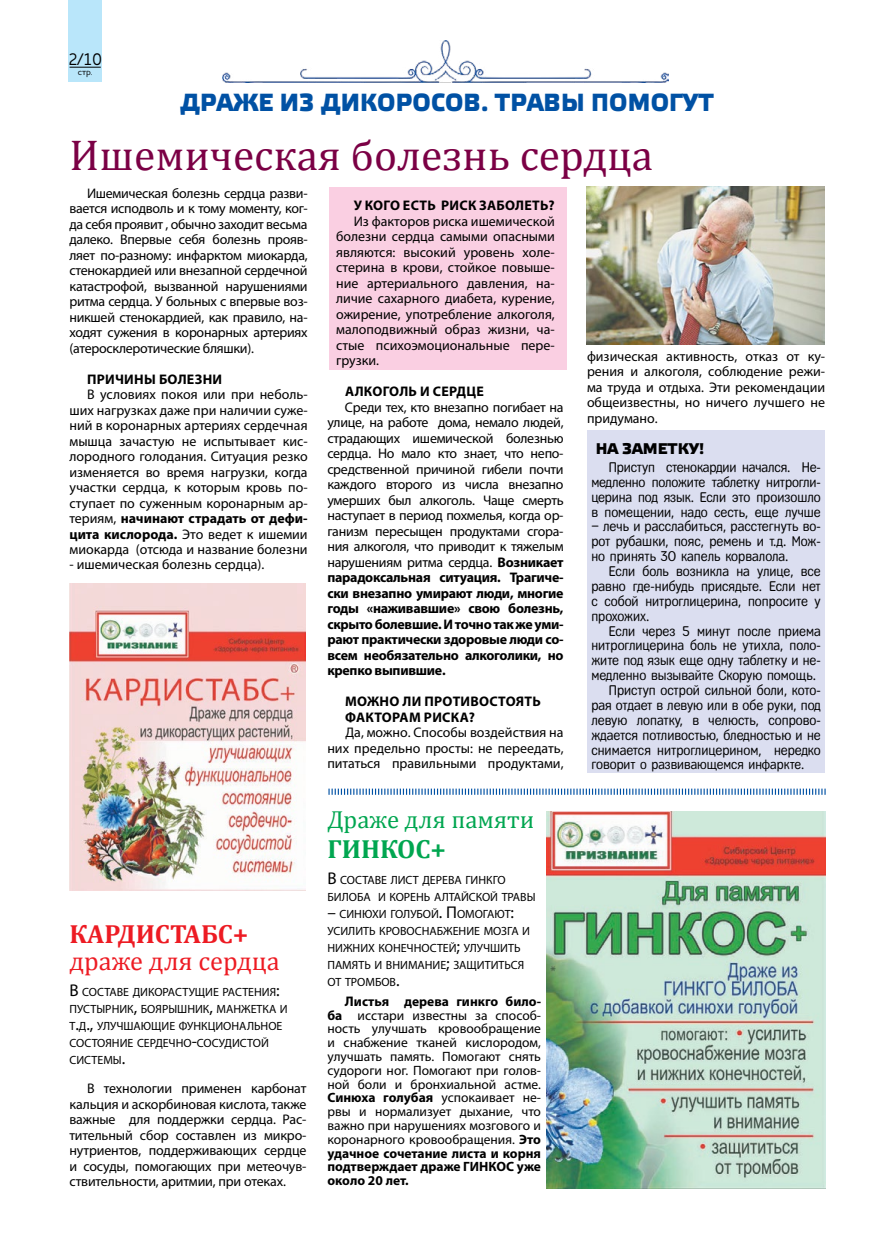
<style>
.page{position:relative;width:872px;height:1234px;background:#fff}
.page>*{position:absolute;margin:0;border:0;box-sizing:border-box;transform-origin:0 0}
.t1{font:43.35px "Cambria";color:#7b0045}
.t2{font:26.25px "Cambria";color:#ed1b23}
.t3{font:700 26.25px "Cambria";color:#ed1b23}
.t4{font:700 26.25px "Cambria";color:#00a650}
.t5{font:700 24.75px "Elektra Medium Pro";letter-spacing:.01em;color:#0051a4;scale:.95 1}
.t6{font:24.75px "Cambria";color:#00a650}
.t7{font:500 17.1px "Houschka Pro";color:#000;scale:.92 1}
.t8{font:700 15.45px "Elektra Medium Pro";color:#000}
.t9{font:13.95px/15.5px "Myriad Pro";color:#000;text-align:justify}
.t10{font:13.95px/14.9px "Fregat";color:#000;text-align:justify}
.t11{font:700 13.95px/15.5px "Myriad Pro";letter-spacing:.02em;color:#000}
.t12{font:13.5px/13.8px "Myriad Pro";color:#000;text-align:justify}
.t13{font:13.5px "Fregat";color:#000}
.t14{font:11.85px/17.1px "Myriad Pro";color:#000}
.t15{font:500 9.15px "Houschka Pro";color:#000}
.s1{font-weight:700}
.s2{font-size:13.95px}
.s3{font-size:17.1px}
.s4{font-weight:700;font-size:13.95px}
</style>
<div class="page">
<div style="left:69px;top:0;width:33px;height:81px;background:#b9e6fa"></div>
<hr style="left:70px;top:67px;width:31px;height:1px;background:#000">
<div style="left:587px;top:429px;width:237px;height:343px;background:#dbdef0"></div>
<div style="left:329px;top:187px;width:237px;height:183px;background:#facfe2"></div>
<img style="left:223px;top:40px;width:445px;height:42px">
<svg style="left:328px;top:788px;width:497px;height:6px"></svg>
<img style="left:587px;top:187px;width:237px;height:157px">
<img style="left:69px;top:583px;width:237px;height:307px">
<img style="left:546px;top:811px;width:279px;height:377px">
<p class="t7" style="left:68px;top:48px;width:38px">2/10</p>
<p class="t15" style="left:78px;top:66px;width:16px">стр.</p>
<h3 class="t5" style="left:180px;top:89px;width:563px">ДРАЖЕ ИЗ ДИКОРОСОВ. ТРАВЫ ПОМОГУТ</h3>
<h1 class="t1" style="left:69px;top:130px;width:585px">Ишемическая болезнь сердца</h1>
<p class="t11" style="left:354px;top:197px;width:202px">У КОГО ЕСТЬ РИСК ЗАБОЛЕТЬ?</p>
<p class="t9" style="left:336px;top:213px;width:220px;text-indent:18px">Из факторов риска ишемической болезни сердца самыми опасными являются: высокий уровень холе&shy;стерина в крови, стойкое повыше&shy;ние артериального давления, на&shy;личие сахарного диабета, курение, ожирение, употребление алкоголя, малоподвижный образ жизни, ча&shy;стые психоэмоциональные пере&shy;грузки.</p>
<p class="t11" style="left:345px;top:383px;width:140px">АЛКОГОЛЬ И СЕРДЦЕ</p>
<p class="t9" style="left:327px;top:399px;width:238px;text-indent:18px">Среди тех, кто внезапно погибает на улице, на работе дома, немало людей, страдающих ишемической болезнью сердца. Но мало кто знает, что непо&shy;средственной причиной гибели почти каждого второго из числа внезапно умерших был алкоголь. Чаще смерть наступает в период похмелья, когда ор&shy;ганизм пересыщен продуктами сгора&shy;ния алкоголя, что приводит к тяжелым нарушениям ритма сердца. <span class="s1">Возникает парадоксальная ситуация. Трагиче&shy;ски внезапно умирают люди, многие годы «наживавшие» свою болезнь, скрыто болевшие. И точно так же уми&shy;рают практически здоровые люди со&shy;всем необязательно алкоголики, но крепко выпившие.</span></p>
<p class="t11" style="left:345px;top:693px;width:197px">МОЖНО ЛИ ПРОТИВОСТОЯТЬ<br>ФАКТОРАМ РИСКА?</p>
<p class="t9" style="left:327px;top:724px;width:238px;text-indent:18px">Да, можно. Способы воздействия на них предельно просты: не переедать, питаться правильными продуктами,</p>
<p class="t9" style="left:69px;top:185px;width:240px;text-indent:18px">Ишемическая болезнь сердца разви&shy;вается исподволь и к тому моменту, ког&shy;да себя проявит , обычно заходит весьма далеко. Впервые себя болезнь прояв&shy;ляет по-разному: инфарктом миокарда, стенокардией или внезапной сердечной катастрофой, вызванной нарушениями ритма сердца. У больных с впервые воз&shy;никшей стенокардией, как правило, на&shy;ходят сужения в коронарных артериях (атеросклеротические бляшки).</p>
<p class="t11" style="left:87px;top:370px;width:136px">ПРИЧИНЫ БОЛЕЗНИ</p>
<p class="t9" style="left:69px;top:386px;width:240px;text-indent:18px">В условиях покоя или при неболь&shy;ших нагрузках даже при наличии суже&shy;ний в коронарных артериях сердечная мышца зачастую не испытывает кис&shy;лородного голодания. Ситуация резко изменяется во время нагрузки, когда участки сердца, к которым кровь по&shy;ступает по суженным коронарным ар&shy;териям, <span class="s1">начинают страдать от дефи&shy;цита кислорода.</span> Это ведет к ишемии миокарда (отсюда и название болезни</p>
<p class="t9" style="left:69px;top:556px;width:196px">- ишемическая болезнь сердца).</p>
<p class="t9" style="left:587px;top:348px;width:240px">физическая активность, отказ от ку&shy;рения и алкоголя, соблюдение режи&shy;ма труда и отдыха. Эти рекомендации общеизвестны, но ничего лучшего не придумано.</p>
<p class="t8" style="left:596px;top:439px;width:110px">НА ЗАМЕТКУ!</p>
<p class="t10" style="left:591px;top:459px;width:231px;text-indent:18px">Приступ стенокардии начался. Не&shy;медленно положите таблетку нитрогли&shy;церина под язык. Если это произошло в помещении, надо сесть, еще лучше</p>
<p class="t10" style="left:591px;top:519px;width:231px">– лечь и расслабиться, расстегнуть во&shy;рот рубашки, пояс, ремень и т.д. Мож&shy;но принять 30 капель корвалола.</p>
<p class="t10" style="left:591px;top:563px;width:231px;text-indent:18px">Если боль возникла на улице, все равно где-нибудь присядьте. Если нет с собой нитроглицерина, попросите у прохожих.</p>
<p class="t10" style="left:609px;top:623px;width:213px">Если через 5 минут после приема</p>
<p class="t10" style="left:591px;top:638px;width:231px">нитроглицерина боль не утихла, поло-</p>
<p class="t10" style="left:591px;top:653px;width:231px">жите под язык еще одну таблетку и не-</p>
<p class="t10" style="left:591px;top:667px;width:226px">медленно вызывайте Скорую помощь.</p>
<p class="t10" style="left:609px;top:682px;width:213px">Приступ острой сильной боли, кото-</p>
<p class="t10" style="left:591px;top:697px;width:231px">рая отдает в левую или в обе руки, под</p>
<p class="t10" style="left:591px;top:712px;width:231px">левую лопатку, в челюсть, сопрово-</p>
<p class="t10" style="left:591px;top:727px;width:231px">ждается потливостью, бледностью и не</p>
<p class="t10" style="left:591px;top:742px;width:231px">снимается нитроглицерином, нередко</p>
<p class="t13" style="left:591px;top:757px;width:214px"><span class="s2">гово</span>рит о развивающемся инфаркте.</p>
<h2 class="t3" style="left:69px;top:917px;width:180px">КАРДИСТАБС+</h2>
<h2 class="t2" style="left:69px;top:945px;width:212px">драже для сердца</h2>
<p class="t14" style="left:69px;top:983px;width:220px"><span class="s3">В</span> составе дикорастущие растения<span class="s3">: </span>пустырник<span class="s3">,</span> боярышник<span class="s3">,</span> манжетка и т<span class="s3">.</span>д<span class="s3">.,</span> улучшающие функциональное состояние сердечно<span class="s3">-</span>сосудистой системы<span class="s3">.</span></p>
<p class="t9" style="left:69px;top:1080px;width:238px;text-indent:18px">В технологии применен карбонат кальция и аскорбиновая кислота, также важные для поддержки сердца. Рас&shy;тительный сбор составлен из микро&shy;нутриентов, поддерживающих сердце и сосуды, помогающих при метеочув&shy;ствительности, аритмии, при отеках.</p>
<h3 class="t6" style="left:327px;top:805px;width:209px">Драже для памяти</h3>
<h2 class="t4" style="left:327px;top:832px;width:120px">ГИНКОС+</h2>
<p class="t14" style="left:327px;top:870px;width:210px"><span class="s3">В</span> составе лист дерева гинкго билоба и корень алтайской травы</p>
<p class="t14" style="left:327px;top:904px;width:204px"><span class="s3">–</span> синюхи голубой<span class="s3">. П</span> омогают<span class="s3">: </span>усилить кровоснабжение мозга и нижних конечностей<span class="s3">;</span> улучшить память и внимание<span class="s3">;</span> защититься от тромбов<span class="s3">.</span></p>
<p class="t12" style="left:327px;top:993px;width:215px;text-indent:18px"><span class="s4">Л</span><span class="s1">истья дерева гинкго било&shy;ба</span> исстари известны за способ&shy;ность улучшать кровообращение и снабжение тканей кислородом, улучшать память. Помогают снять судороги ног. Помогают при голов&shy;ной боли и бронхиальной астме.<br><span class="s1">Синюха голубая</span> успокаивает не&shy;рвы и нормализует дыхание, что важно при нарушениях мозгового и коронарного кровообращения. <span class="s1">Это удачное сочетание листа и корня подтверждает драже ГИНКОС уже около 20 лет.</span></p>
</div>
